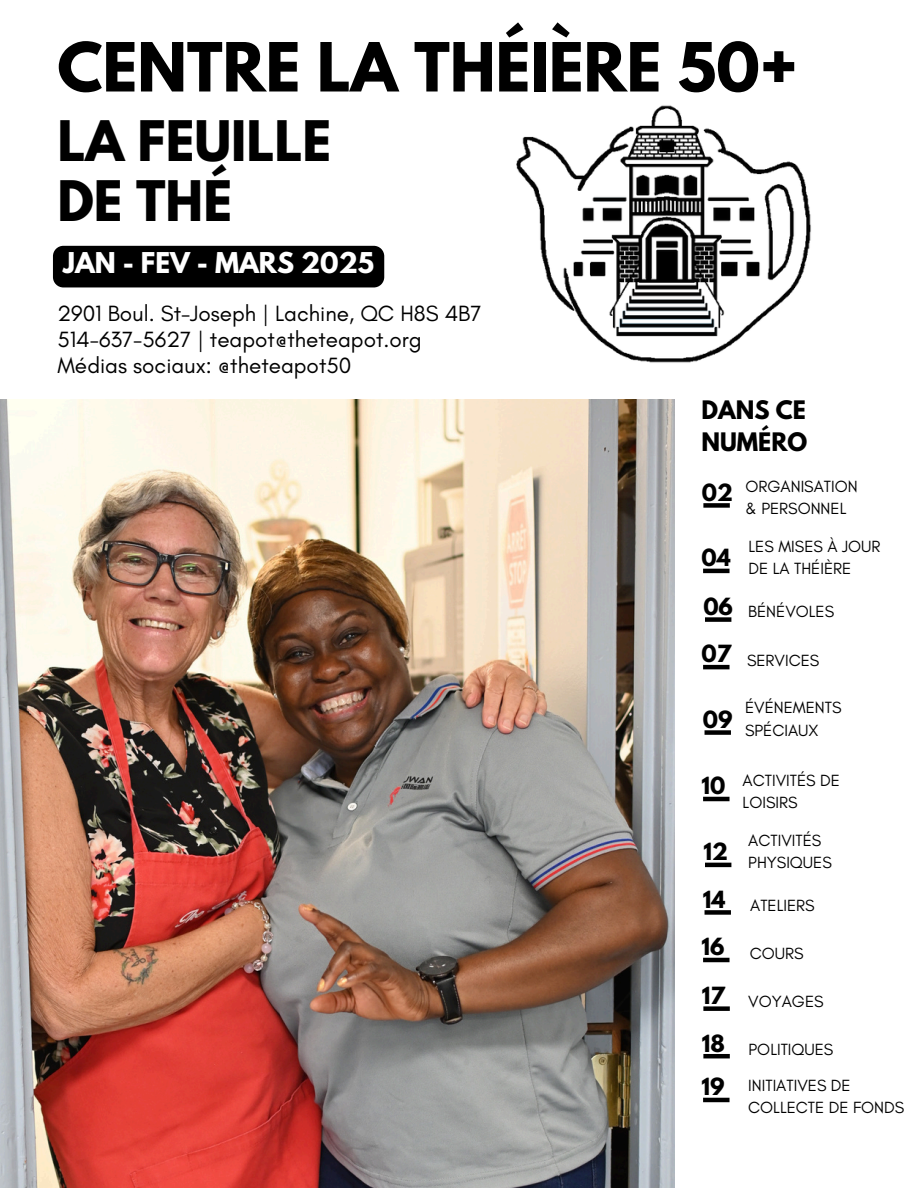
<style>
.page{position:relative;width:918px;height:1188px;background:#fff}
.page>*{position:absolute;margin:0;border:0;box-sizing:border-box;transform-origin:0 0}
.t1{font:700 60px "League Spartan";color:#000}
.t2{font:700 49.5px/59.7px "League Spartan";color:#000}
.t3{font:700 25.35px "League Spartan";color:#fff}
.t4{font:700 22.65px/31px "League Spartan";color:#000}
.t5{font:22.5px/25.8px "Glacial Indifference";color:#000}
.t6{font:700 21px "League Spartan";color:#000}
.t7{font:16.5px/22.5px "Glacial Indifference";color:#000}
</style>
<div class="page">
<div style="left:703px;top:503px;width:27px;height:5px;background:#000"></div>
<div style="left:705px;top:617px;width:26px;height:5px;background:#000"></div>
<hr style="left:703px;top:569px;width:27px;height:4px;background:#000">
<div style="left:705px;top:730px;width:26px;height:5px;background:#000"></div>
<div style="left:705px;top:910px;width:26px;height:5px;background:#000"></div>
<hr style="left:705px;top:863px;width:26px;height:4px;background:#000">
<div style="left:703px;top:1006px;width:27px;height:5px;background:#000"></div>
<hr style="left:703px;top:958px;width:27px;height:4px;background:#000">
<hr style="left:703px;top:797px;width:27px;height:4px;background:#000">
<hr style="left:703px;top:665px;width:27px;height:4px;background:#000">
<hr style="left:703px;top:1054px;width:27px;height:4px;background:#000">
<div style="left:53px;top:246px;width:331px;height:41px;background:#000"></div>
<img style="left:516px;top:105px;width:295px;height:258px">
<img style="left:0;top:399px;width:675px;height:789px">
<hr style="left:703px;top:1098px;width:27px;height:4px;background:#000">
<p class="t1" style="left:57px;top:38px;width:742px">CENTRE LA THÉIÈRE 50+</p>
<p class="t2" style="left:57px;top:117px;width:275px">LA FEUILLE<br>DE THÉ</p>
<p class="t3" style="left:63px;top:251px;width:312px">JAN - FEV - MARS 2025</p>
<p class="t5" style="left:57px;top:300px;width:426px">2901 Boul. St-Joseph | Lachine, QC H8S 4B7<br>514-637-5627 | teapot@theteapot.org<br>Médias sociaux: @theteapot50</p>
<p class="t4" style="left:701px;top:398px;width:107px">DANS CE<br>NUMÉRO</p>
<h1 class="t6" style="left:702px;top:482px;width:33px">02</h1>
<h3 class="t6" style="left:701px;top:547px;width:31px">04</h3>
<p class="t6" style="left:703px;top:596px;width:31px">06</p>
<p class="t6" style="left:701px;top:644px;width:31px">07</p>
<p class="t6" style="left:703px;top:709px;width:31px">09</p>
<p class="t7" style="left:746px;top:475px;width:114px">ORGANISATION</p>
<p class="t7" style="left:746px;top:497px;width:102px">&amp; PERSONNEL</p>
<p class="t7" style="left:749px;top:535px;width:133px">LES MISES À JOUR<br>DE LA THÉIÈRE</p>
<p class="t7" style="left:748px;top:600px;width:87px">BÉNÉVOLES</p>
<p class="t7" style="left:747px;top:649px;width:74px">SERVICES</p>
<p class="t7" style="left:745px;top:696px;width:98px">ÉVÉNEMENTS<br>SPÉCIAUX</p>
<p class="t6" style="left:701px;top:775px;width:25px">10</p>
<h5 class="t6" style="left:703px;top:841px;width:26px">12</h5>
<p class="t6" style="left:703px;top:889px;width:24px">14</p>
<h4 class="t7" style="left:743px;top:769px;width:99px">ACTIVITÉS DE<br>LOISIRS</h4>
<p class="t7" style="left:748px;top:829px;width:85px">ACTIVITÉS<br>PHYSIQUES</p>
<p class="t7" style="left:750px;top:894px;width:66px">ATELIERS</p>
<p class="t6" style="left:701px;top:936px;width:25px">16</p>
<p class="t7" style="left:750px;top:942px;width:55px">COURS</p>
<h2 class="t6" style="left:702px;top:985px;width:25px">17</h2>
<p class="t6" style="left:702px;top:1033px;width:25px">18</p>
<p class="t7" style="left:748px;top:990px;width:77px">VOYAGES</p>
<p class="t7" style="left:749px;top:1038px;width:86px">POLITIQUES</p>
<p class="t6" style="left:701px;top:1076px;width:25px">19</p>
<p class="t7" style="left:748px;top:1074px;width:158px">INITIATIVES DE<br>COLLECTE DE FONDS</p>
</div>
